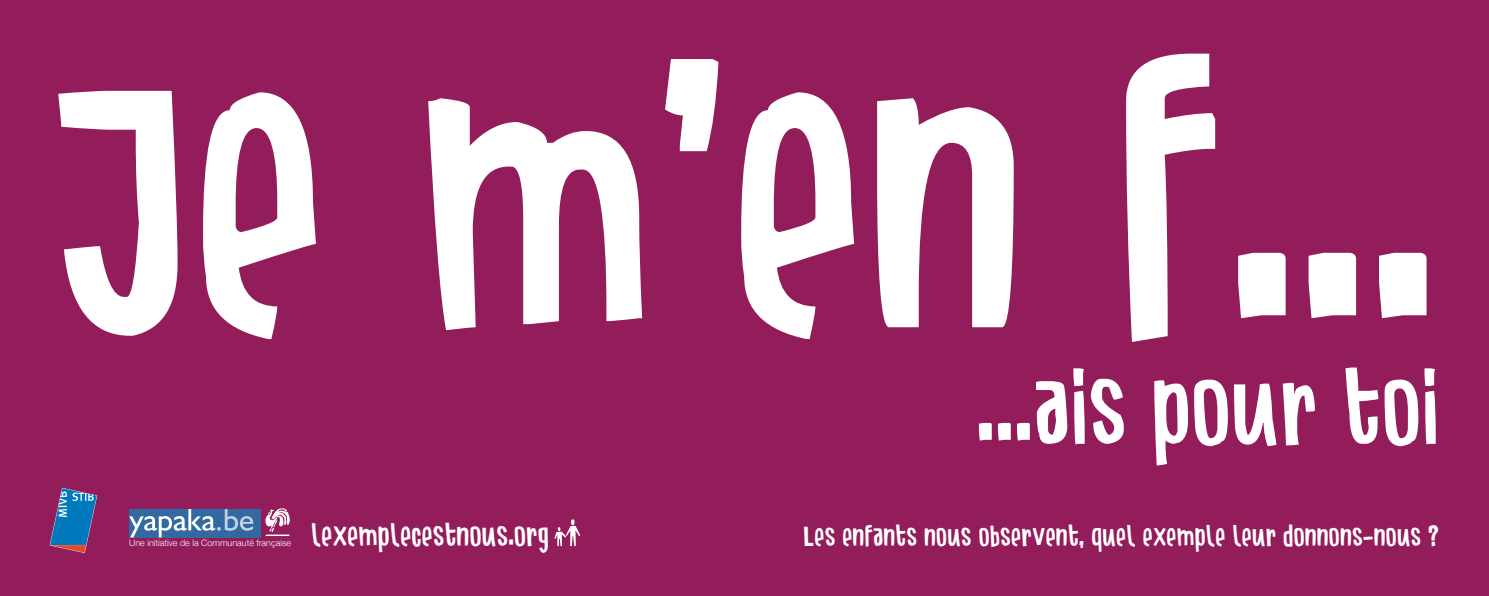
<style>
.page{position:relative;width:1489px;height:596px;background:#fff}
.page>*{position:absolute;margin:0;border:0;box-sizing:border-box;transform-origin:0 0}
.t1{font:335.33px "Yapaka Exemple";color:#fff}
.t2{font:90.58px "Yapaka Exemple";color:#fff}
.t3{font:27.4px "Yapaka Exemple";color:#fff}
.t4{font:25.27px "Yapaka Exemple";color:#fff}
.t5{font:300 8.96px "Helvetica Neue";color:#fff}
</style>
<div class="page">
<div style="left:0;top:0;width:1488px;height:595px;background:#931c5a"></div>
<svg style="left:50px;top:488px;width:47px;height:64px"></svg>
<svg style="left:554px;top:519px;width:26px;height:26px"></svg>
<svg style="left:265px;top:508px;width:25px;height:27px"></svg>
<div style="left:129px;top:509px;width:131px;height:28px;background:#3369a1"></div>
<svg style="left:129px;top:509px;width:124px;height:28px"></svg>
<svg style="left:58px;top:91px;width:119px;height:244px"></svg>
<h1 class="t1" style="left:193px;top:-26px;width:1247px">E M’EN F...</h1>
<h2 class="t2" style="left:976px;top:347px;width:464px">...AIS POUR TOI</h2>
<p class="t5" style="left:129px;top:536px;width:163px">Une initiative de la Communauté française</p>
<p class="t3" style="left:311px;top:516px;width:239px">LEXEMPLECESTNOUS.ORG</p>
<p class="t4" style="left:803px;top:519px;width:637px">LES ENFANTS NOUS OBSERVENT, QUEL EXEMPLE LEUR DONNONS-NOUS ?</p>
</div>
